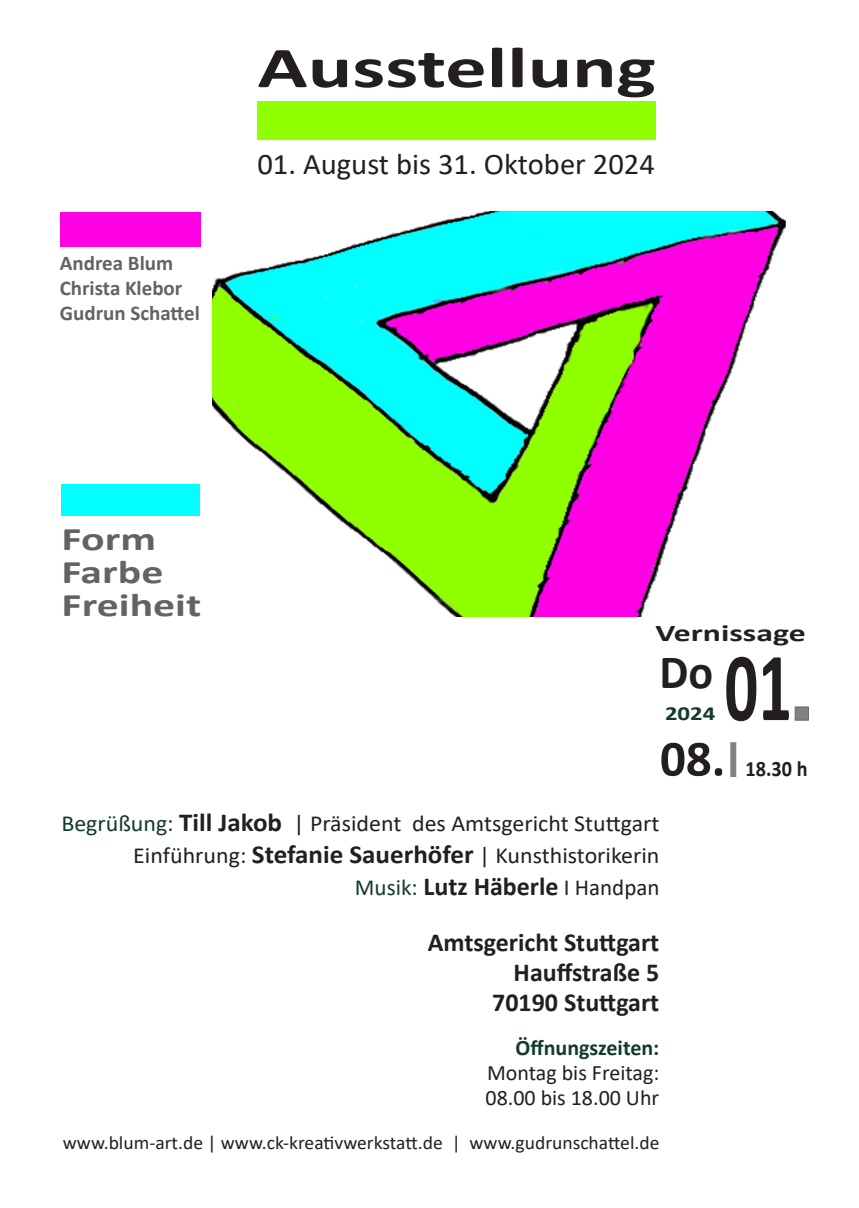
<style>
.page{position:relative;width:859px;height:1208px;background:#fff}
.page>*{position:absolute;margin:0;border:0;box-sizing:border-box;transform-origin:0 0}
.t1{font:700 98.4px "Calibri";color:#231f20;scale:.68 1}
.t2{font:700 58px "Calibri";color:#231f20;scale:1.43 1}
.t3{font:700 51px "Calibri";color:#231f20}
.t4{font:700 48px "Calibri";color:#231f20;scale:.96 1}
.t5{font:700 33px/33px "Calibri";color:#636366;scale:1.33 1}
.t6{font:30px "Calibri";color:#231f20}
.t7{font:700 26px/30px "Calibri";color:#231f20;text-align:right}
.t8{font:700 24px "Calibri";color:#231f20;scale:1.41 1}
.t9{font:23px/32px "Calibri";color:#231f20;text-align:right;scale:1.04 1}
.t10{font:22px/25px "Calibri";color:#231f20}
.t11{font:700 22px "Calibri";color:#133a2f}
.t12{font:700 22px "Calibri";color:#231f20;scale:.92 1}
.t13{font:700 21px/25px "Calibri";color:#636366}
.t14{font:700 20px "Calibri";color:#133a2f;scale:1.24 1}
.t15{font:19px "Calibri";color:#231f20}
.s1{color:#133a2f}
.s2{font-weight:700;font-size:26px}
.s3{font-weight:400;font-size:23px;color:#133a2f}
.s4{font-weight:400;font-size:23px}
</style>
<div class="page">
<img style="left:212px;top:212px;width:574px;height:404px">
<div style="left:60px;top:212px;width:140px;height:35px;background:#ff00e4"></div>
<div style="left:61px;top:484px;width:139px;height:32px;background:#01ffff"></div>
<div style="left:257px;top:101px;width:399px;height:38px;background:#90ff00"></div>
<div style="left:795px;top:706px;width:14px;height:14px;background:#808285;border:1px solid #636366"></div>
<div style="left:730px;top:742px;width:6px;height:35px;background:#808285"></div>
<h2 class="t2" style="left:257px;top:27px;width:280px">Ausstellung</h2>
<p class="t13" style="left:60px;top:250px;width:142px">Andrea Blum<br>Christa Klebor<br>Gudrun Schattel</p>
<h3 class="t6" style="left:257px;top:143px;width:399px">01. August bis 31. Oktober 2024</h3>
<h3 class="t5" style="left:62px;top:522px;width:107px">Form<br>Farbe<br>Freiheit</h3>
<p class="t8" style="left:656px;top:616px;width:108px">Vernissage</p>
<h3 class="t4" style="left:660px;top:638px;width:58px">Do</h3>
<p class="t14" style="left:665px;top:699px;width:42px">2024</p>
<h1 class="t1" style="left:724px;top:618px;width:101px">01</h1>
<h3 class="t3" style="left:660px;top:722px;width:67px">08.</h3>
<p class="t12" style="left:746px;top:753px;width:69px">18.30 h</p>
<p class="t9" style="left:61px;top:806px;width:577px"><span class="s1">Begrüßung:</span> <span class="s2">Till Jakob</span> | Präsident des Amtsgericht Stuttgart<br>Einführung: <span class="s2">Stefanie Sauerhöfer</span> | Kunsthistorikerin</p>
<p class="t7" style="left:355px;top:871px;width:306px"><span class="s3">Musik:</span> Lutz Häberle <span class="s4">I Handpan</span></p>
<p class="t7" style="left:428px;top:927px;width:233px">Amtsgericht Stuttgart<br>Hauffstraße 5<br>70190 Stuttgart</p>
<p class="t11" style="left:516px;top:1032px;width:145px">Öffnungszeiten:</p>
<p class="t10" style="left:485px;top:1060px;width:175px">Montag bis Freitag:<br>08.00 bis 18.00 Uhr</p>
<p class="t15" style="left:63px;top:1129px;width:598px">www.blum-art.de | www.ck-kreativwerkstatt.de | www.gudrunschattel.de</p>
</div>
